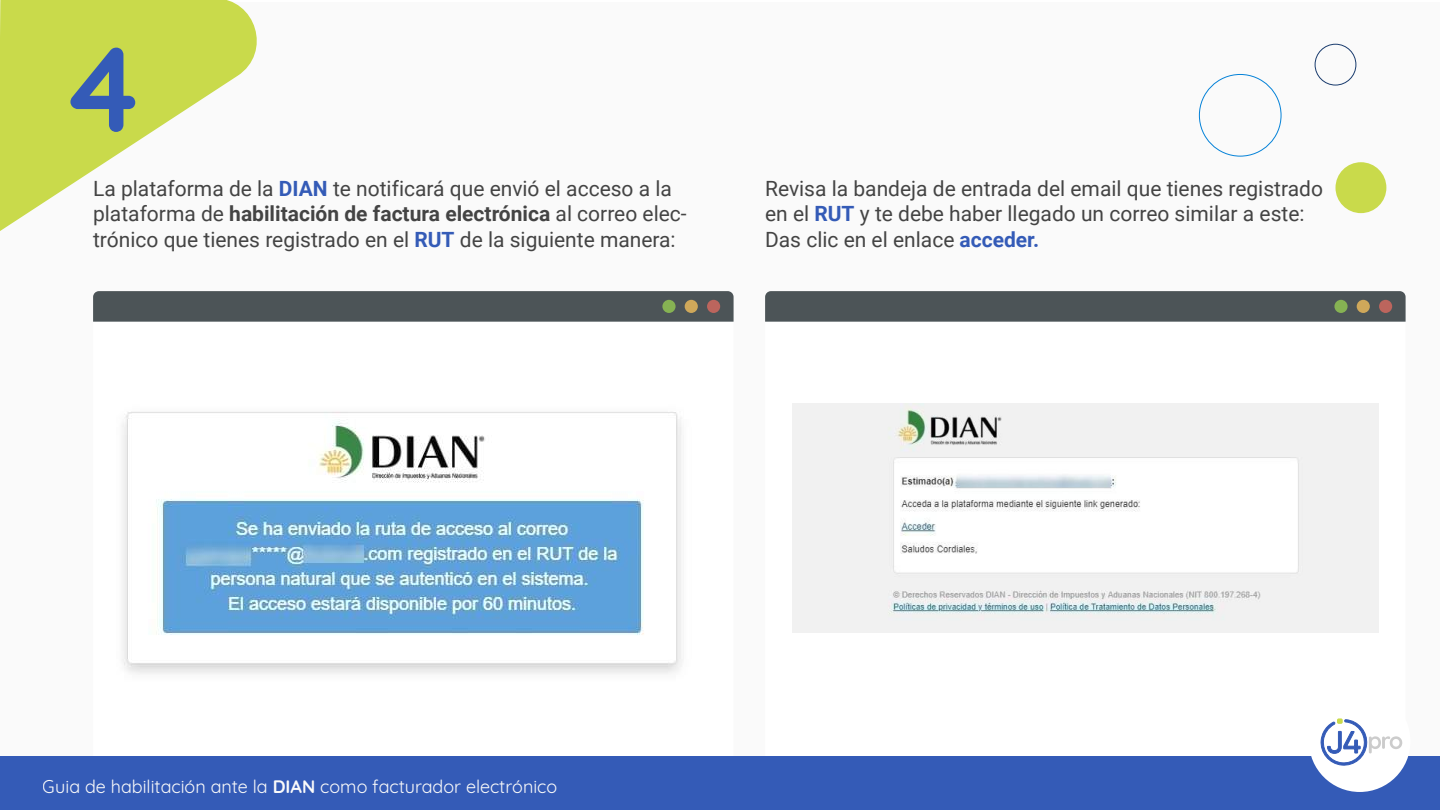
<style>
.page{position:relative;width:1440px;height:810px;background:#fff}
.page>*{position:absolute;margin:0;border:0;box-sizing:border-box;transform-origin:0 0}
.t1{font:700 120.45px "Quicksand";color:#345bb7}
.t2{font:21px/25.2px "Roboto";color:#444}
.t3{font:18px "Quicksand";color:#fafafa}
.s1{font-weight:700;color:#345bb7}
.s2{font-weight:700}
</style>
<div class="page">
<div style="left:0;top:2px;width:1440px;height:803px;background:#fafafa"></div>
<div style="left:1315px;top:44px;width:41px;height:41px;border:1px solid #193b6d;border-radius:50%"></div>
<div style="left:1199px;top:74px;width:82px;height:83px;border:1px solid #0582d8;border-radius:50%"></div>
<div style="left:1336px;top:162px;width:50px;height:51px;background:#c9da4b;border-radius:50%"></div>
<svg style="left:0;top:0;width:257px;height:231px;fill:#c9da4b"></svg>
<svg style="left:93px;top:291px;width:641px;height:31px;background:#4e5659"></svg>
<div style="left:662px;top:300px;width:14px;height:13px;background:#86b253;border-radius:50%"></div>
<div style="left:685px;top:300px;width:13px;height:13px;background:#cfa85a;border-radius:50%"></div>
<div style="left:707px;top:300px;width:13px;height:13px;background:#bc655d;border-radius:50%"></div>
<img style="left:124px;top:412px;width:557px;height:260px">
<svg style="left:765px;top:291px;width:641px;height:31px;background:#4e5659"></svg>
<div style="left:1334px;top:300px;width:14px;height:13px;background:#86b253;border-radius:50%"></div>
<div style="left:1357px;top:300px;width:13px;height:13px;background:#cfa85a;border-radius:50%"></div>
<div style="left:1379px;top:300px;width:13px;height:13px;background:#bc655d;border-radius:50%"></div>
<div style="left:0;top:757px;width:1440px;height:53px;background:#345bb7"></div>
<div style="left:1309px;top:691px;width:101px;height:101px;background:#fff;border-radius:50%"></div>
<svg style="left:1320px;top:718px;width:82px;height:48px"></svg>
<img style="left:887px;top:404px;width:416px;height:217px">
<h1 class="t1" style="left:60px;top:-11px;width:87px">4</h1>
<p class="t2" style="left:93px;top:175px;width:595px">La plataforma de la <span class="s1">DIAN</span> te notificará que envió el acceso a la plataforma de <span class="s2">habilitación de factura electrónica</span> al correo elec&shy;trónico que tienes registrado en el <span class="s1">RUT</span> de la siguiente manera:</p>
<p class="t2" style="left:765px;top:175px;width:559px">Revisa la bandeja de entrada del email que tienes registrado en el <span class="s1">RUT</span> y te debe haber llegado un correo similar a este:<br>Das clic en el enlace <span class="s1">acceder.</span></p>
<p class="t3" style="left:43px;top:773px;width:516px">Guia de habilitación ante la <span class="s2">DIAN</span> como facturador electrónico</p>
</div>
